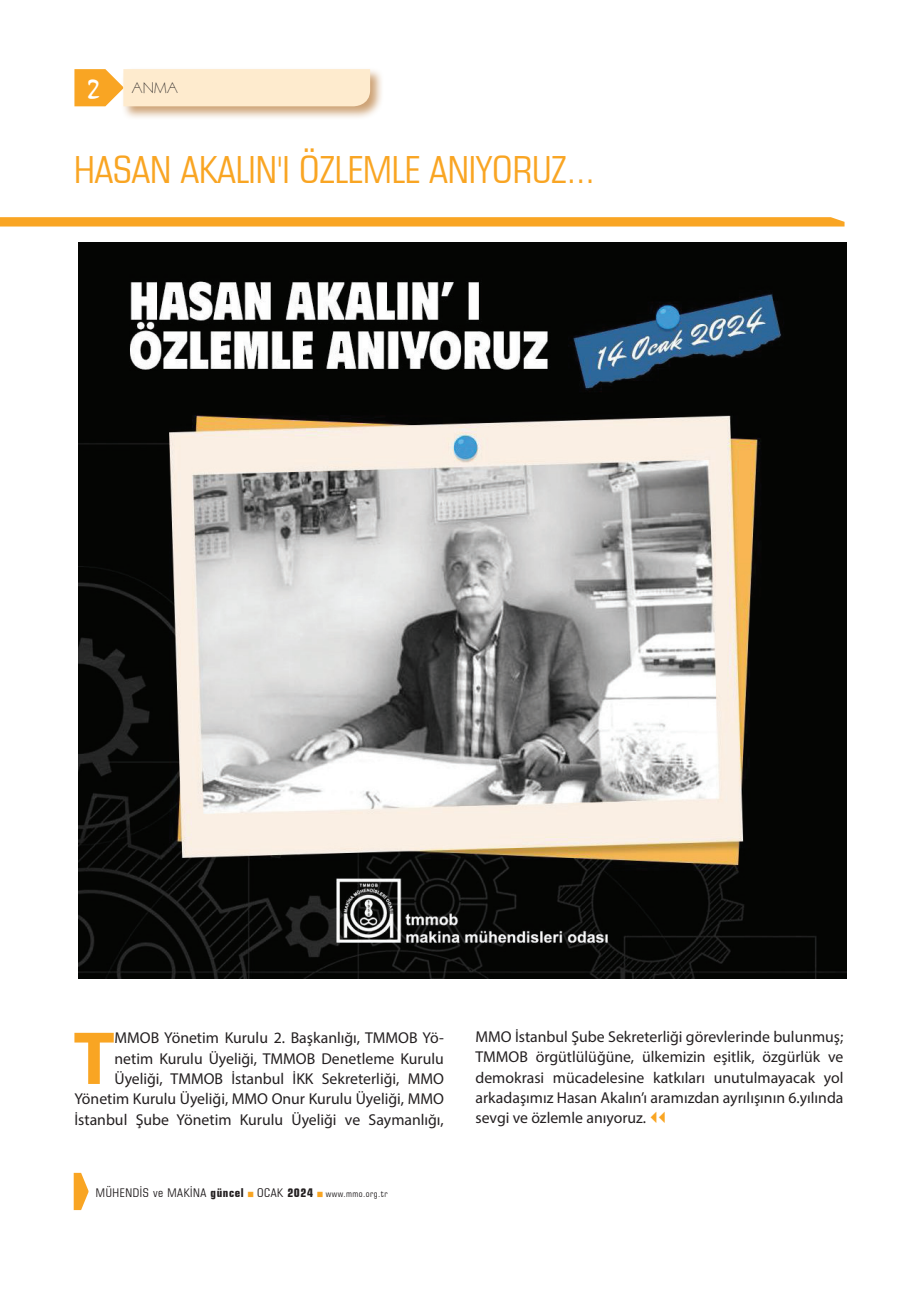
<style>
.page{position:relative;width:919px;height:1289px;background:#fff}
.page>*{position:absolute;margin:0;border:0;box-sizing:border-box;transform-origin:0 0}
.t1{font:700 75.9px "Myriad Pro";color:#f9a523}
.t2{font:condensed 37.5px "Square 721 BT";color:#f9a523}
.t3{font:15.75px/20.2px "Myriad Pro";color:#231f20;text-align:right}
.t4{font:15px "Geometric 231 BT Light C";color:#231f20}
.t5{font:condensed 12px "Square 721 BT";letter-spacing:.05em;color:#231f20}
.s1{font-family:"TR Mystical Plain";font-size:27px;color:#fff}
.s2{font-weight:700}
.s3{font-size:9px}
</style>
<div class="page">
<svg style="left:74px;top:1172px;width:14px;height:37px"></svg>
<div style="left:121px;top:67px;width:263px;height:53px;background:#bd8448;opacity:.75"></div>
<svg style="left:74px;top:69px;width:296px;height:37px;background:#fde1b8"></svg>
<svg style="left:0;top:217px;width:844px;height:9px;background:#f9a727"></svg>
<img style="left:79px;top:242px;width:767px;height:736px">
<p class="t4" style="left:88px;top:79px;width:91px"><span class="s1">2</span> ANMA</p>
<h2 class="t2" style="left:74px;top:147px;width:522px">HASAN AKALIN'I ÖZLEMLE ANIYORUZ...</h2>
<p class="t3" style="left:74px;top:1027px;width:371px">MMOB Yönetim Kurulu 2. Başkanlığı, TMMOB Yö&shy;netim Kurulu Üyeliği, TMMOB Denetleme Kurulu Üyeliği, TMMOB İstanbul İKK Sekreterliği, MMO Yönetim Kurulu Üyeliği, MMO Onur Kurulu Üyeliği, MMO İstanbul Şube Yönetim Kurulu Üyeliği ve Saymanlığı,</p>
<p class="t3" style="left:475px;top:1026px;width:369px;text-align:justify">MMO İstanbul Şube Sekreterliği görevlerinde bulunmuş; TMMOB örgütlülüğüne, ülkemizin eşitlik, özgürlük ve demokrasi mücadelesine katkıları unutulmayacak yol arkadaşımız Hasan Akalın’ı aramızdan ayrılışının 6.yılında sevgi ve özlemle anıyoruz.</p>
<h1 class="t1" style="left:73px;top:1008px;width:43px">T</h1>
<p class="t5" style="left:96px;top:1185px;width:293px">MÜHENDİS ve MAKİNA <span class="s2">güncel</span> OCAK <span class="s2">2024</span> <span class="s3">www.mmo.org.tr</span></p>
</div>
